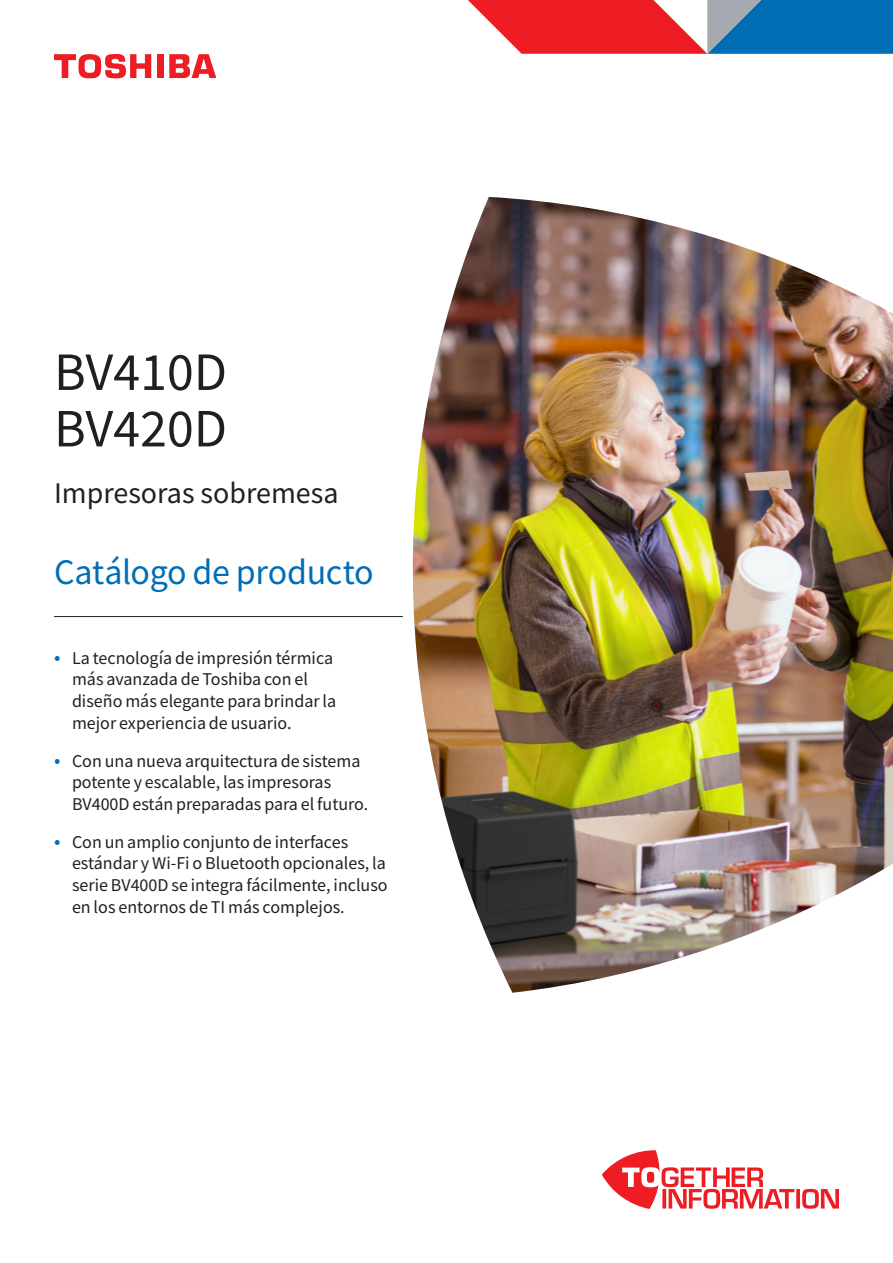
<style>
.page{position:relative;width:893px;height:1263px;background:#fff}
.page>*{position:absolute;margin:0;border:0;box-sizing:border-box;transform-origin:0 0}
.t1{font:54px/56.6px "Toshiba Sans";color:#231f20}
.t2{font:36px "Toshiba Sans";letter-spacing:-.01em;color:#006db7}
.t3{font:30px "Toshiba Sans";color:#231f20}
.t4{font:18px/21.6px "Toshiba Sans";color:#231f20}
.s1{font-size:21px;color:#006db7}
</style>
<div class="page">
<img style="left:377px;top:197px;width:516px;height:796px">
<div style="left:157px;top:54px;width:7px;height:24px;background:#ee1d23"></div>
<svg style="left:54px;top:54px;width:97px;height:24px"></svg>
<svg style="left:169px;top:54px;width:47px;height:24px"></svg>
<hr style="left:54px;top:616px;width:349px;height:1px;background:#231f20">
<svg style="left:602px;top:1150px;width:237px;height:59px"></svg>
<svg style="left:468px;top:0;width:425px;height:54px;background:#94617f"></svg>
<h1 class="t1" style="left:54px;top:343px;width:174px">BV410D<br>BV420D</h1>
<h3 class="t3" style="left:54px;top:474px;width:286px">Impresoras sobremesa</h3>
<h2 class="t2" style="left:54px;top:549px;width:321px">Catálogo de producto</h2>
<p class="t4" style="left:72px;top:647px;width:266px;text-indent:-18px"><span class="s1">•</span> La tecnología de impresión térmica más avanzada de Toshiba con el diseño más elegante para brindar la mejor experiencia de usuario.</p>
<p class="t4" style="left:72px;top:750px;width:298px;text-indent:-18px"><span class="s1">•</span> Con una nueva arquitectura de sistema potente y escalable, las impresoras<br>BV400D están preparadas para el futuro.</p>
<p class="t4" style="left:72px;top:831px;width:317px;text-indent:-18px"><span class="s1">•</span> Con un amplio conjunto de interfaces estándar y Wi-Fi o Bluetooth opcionales, la serie BV400D se integra fácilmente, incluso en los entornos de TI más complejos.</p>
</div>
